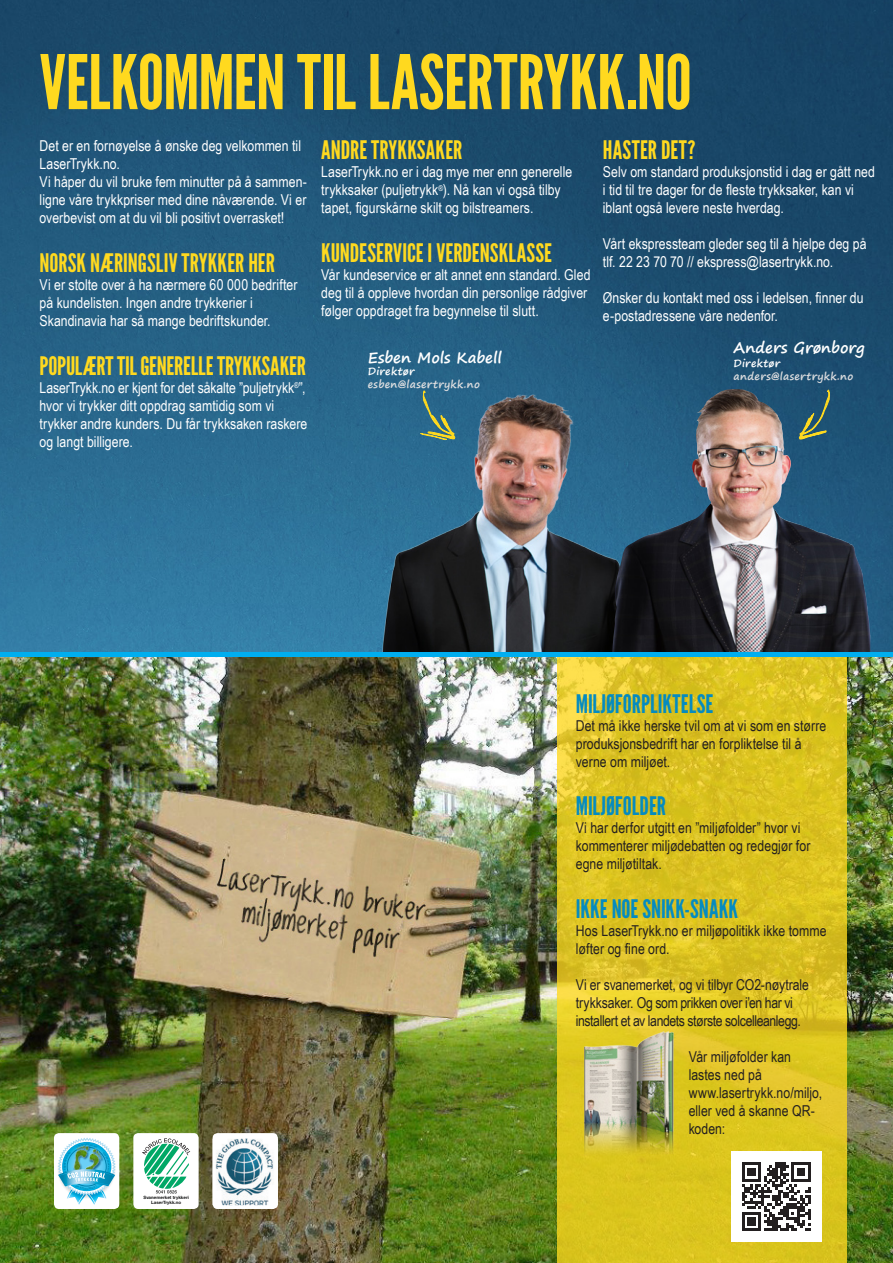
<style>
.page{position:relative;width:893px;height:1263px;background:#fff}
.page>*{position:absolute;margin:0;border:0;box-sizing:border-box;transform-origin:0 0}
.t1{font:75px "League Gothic";letter-spacing:-.005em;color:#ffd91f}
.t2{font:25.5px "League Gothic";color:#ffd91f}
.t3{font:25.5px "League Gothic";color:#058bc0}
.t4{font:700 15.15px "Segoe Print";color:#fff}
.t5{font:15px/18px "Arial Narrow";color:#fff}
.t6{font:15px/18px "Arial Narrow";color:#231f20}
.t7{font:15px/18px "Arial Narrow";letter-spacing:-.025em;color:#231f20}
.t8{font:700 10.5px "Segoe Print";letter-spacing:.035em;color:#dcdddf}
.t9{font:700 10.5px "Segoe Print";letter-spacing:.035em;color:#fff}
.t10{font:700 4.5px/5.4px "Helvetica Neue LT Std";color:#151616;text-align:center}
</style>
<div class="page">
<img style="left:0;top:0;width:893px;height:652px">
<img style="left:0;top:657px;width:893px;height:606px">
<svg style="left:558px;top:657px;width:289px;height:606px;background:#ddc423"></svg>
<img style="left:569px;top:1029px;width:120px;height:132px">
<div style="left:731px;top:1151px;width:91px;height:91px;background:#fff"></div>
<svg style="left:742px;top:1162px;width:69px;height:69px"></svg>
<img style="left:379px;top:300px;width:255px;height:352px">
<img style="left:612px;top:389px;width:258px;height:263px">
<svg style="left:418px;top:390px;width:38px;height:50px;background:#4b7979"></svg>
<svg style="left:798px;top:390px;width:33px;height:50px;background:#406666"></svg>
<div style="left:213px;top:1133px;width:65px;height:76px;background:#fff;border-radius:5px"></div>
<img style="left:215px;top:1139px;width:59px;height:66px">
<div style="left:54px;top:1133px;width:65px;height:76px;background:#fff;border-radius:5px"></div>
<div style="left:133px;top:1133px;width:66px;height:76px;background:#fff;border-radius:5px"></div>
<svg style="left:142px;top:1138px;width:48px;height:55px"></svg>
<div style="left:0;top:652px;width:893px;height:5px;background:#00aeef"></div>
<img style="left:58px;top:1138px;width:57px;height:67px">
<h1 class="t1" style="left:40px;top:38px;width:654px">VELKOMMEN TIL LASERTRYKK.NO</h1>
<p class="t5" style="left:40px;top:137px;width:269px">Det er en fornøyelse å ønske deg velkommen til LaserTrykk.no.<br>Vi håper du vil bruke fem minutter på å sammen&shy;ligne våre trykkpriser med dine nåværende. Vi er overbevist om at du vil bli positivt overrasket!</p>
<h2 class="t2" style="left:40px;top:248px;width:237px">NORSK NÆRINGSLIV TRYKKER HER</h2>
<p class="t5" style="left:40px;top:275px;width:259px">Vi er stolte over å ha nærmere 60 000 bedrifter på kundelisten. Ingen andre trykkerier i<br>Skandinavia har så mange bedriftskunder.</p>
<h2 class="t2" style="left:40px;top:350px;width:268px">POPULÆRT TIL GENERELLE TRYKKSAKER</h2>
<p class="t5" style="left:40px;top:378px;width:269px">LaserTrykk.no er kjent for det såkalte ”puljetrykk<sup>®</sup>”, hvor vi trykker ditt oppdrag samtidig som vi trykker andre kunders. Du får trykksaken raskere og langt billigere.</p>
<h2 class="t2" style="left:321px;top:135px;width:143px">ANDRE TRYKKSAKER</h2>
<p class="t5" style="left:321px;top:162px;width:253px">LaserTrykk.no er i dag mye mer enn generelle trykksaker (puljetrykk<sup>®</sup>). Nå kan vi også tilby tapet, figurskårne skilt og bilstreamers.</p>
<h2 class="t2" style="left:321px;top:238px;width:232px">KUNDESERVICE I VERDENSKLASSE</h2>
<p class="t5" style="left:321px;top:265px;width:271px">Vår kundeservice er alt annet enn standard. Gled deg til å oppleve hvordan din personlige rådgiver følger oppdraget fra begynnelse til slutt.</p>
<p class="t4" style="left:368px;top:344px;width:135px">Esben Mols Kabell</p>
<p class="t9" style="left:368px;top:362px;width:48px">Direktør</p>
<p class="t8" style="left:368px;top:374px;width:114px">esben@lasertrykk.no</p>
<h2 class="t2" style="left:603px;top:135px;width:94px">HASTER DET?</h2>
<p class="t5" style="left:603px;top:162px;width:274px">Selv om standard produksjonstid i dag er gått ned i tid til tre dager for de fleste trykksaker, kan vi iblant også levere neste hverdag.</p>
<p class="t5" style="left:603px;top:234px;width:265px">Vårt ekspressteam gleder seg til å hjelpe deg på tlf. 22 23 70 70 // ekspress@lasertrykk.no.</p>
<p class="t5" style="left:603px;top:288px;width:262px">Ønsker du kontakt med oss i ledelsen, finner du e-postadressene våre nedenfor.</p>
<p class="t4" style="left:733px;top:334px;width:133px">Anders Grønborg</p>
<p class="t9" style="left:733px;top:354px;width:48px">Direktør</p>
<p class="t8" style="left:733px;top:367px;width:121px">anders@lasertrykk.no</p>
<p class="t10" style="left:143px;top:1194px;width:47px">Svanemerket trykkeri<br>LaserTrykk.no</p>
<h2 class="t3" style="left:576px;top:688px;width:139px">MILJØFORPLIKTELSE</h2>
<p class="t6" style="left:576px;top:716px;width:252px">Det må ikke herske tvil om at vi som en større produksjonsbedrift har en forpliktelse til å verne om miljøet.</p>
<h2 class="t3" style="left:576px;top:791px;width:92px">MILJØFOLDER</h2>
<p class="t6" style="left:576px;top:818px;width:236px">Vi har derfor utgitt en ”miljøfolder” hvor vi kommenterer miljødebatten og redegjør for egne miljøtiltak.</p>
<h2 class="t3" style="left:576px;top:893px;width:164px">IKKE NOE SNIKK-SNAKK</h2>
<p class="t6" style="left:576px;top:921px;width:252px">Hos LaserTrykk.no er miljøpolitikk ikke tomme løfter og fine ord.</p>
<p class="t7" style="left:576px;top:975px;width:235px">Vi er svanemerket, og vi tilbyr CO2-nøytrale trykksaker. Og som prikken over i’en har vi installert et av landets største solcelleanlegg.</p>
<p class="t6" style="left:689px;top:1047px;width:135px">Vår miljøfolder kan lastes ned på www.lasertrykk.no/miljo, eller ved å skanne QR&shy;koden:</p>
</div>
